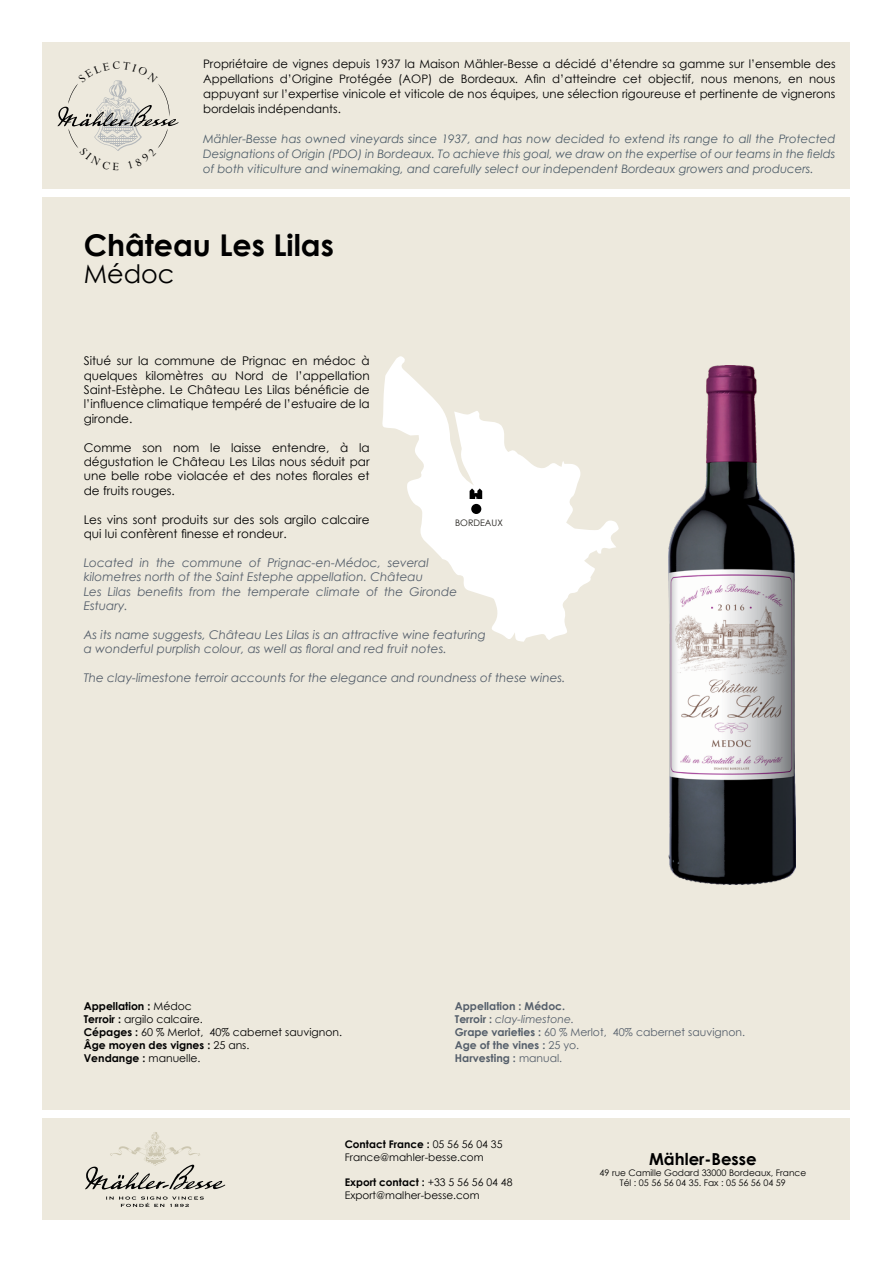
<style>
.page{position:relative;width:893px;height:1263px;background:#fff}
.page>*{position:absolute;margin:0;border:0;box-sizing:border-box;transform-origin:0 0}
.t1{font:700 30px "Century Gothic";color:#000}
.t2{font:25.5px "Century Gothic";color:#000}
.t3{font:700 16.5px "Century Gothic";color:#000}
.t4{font:12px/14.4px "Century Gothic";color:#000;text-align:justify}
.t5{font:italic 12px/14.4px "Century Gothic";color:#545e6a}
.t6{font:11.7px/15px "Century Gothic";color:#000;text-align:justify}
.t7{font:italic 11.7px/15px "Century Gothic";color:#4e5d69;text-align:justify}
.t8{font:700 10.8px/12.9px "Century Gothic";color:#545e6a}
.t9{font:10.8px/12.9px "Century Gothic";color:#000}
.t10{font:10.5px/12.6px "Century Gothic";color:#000}
.t11{font:9px/10.8px "Century Gothic";color:#000;text-align:center}
.t12{font:9px "Century Gothic";color:#201e1a}
.s1{font-weight:700}
.s2{font-weight:400;font-style:italic}
.s3{font-weight:400}
</style>
<div class="page">
<div style="left:43px;top:43px;width:807px;height:146px;background:#ede9dd"></div>
<div style="left:43px;top:198px;width:807px;height:912px;background:#ede9dd"></div>
<div style="left:43px;top:1118px;width:807px;height:102px;background:#ede9dd"></div>
<svg style="left:106px;top:1196px;width:98px;height:11px"></svg>
<svg style="left:85px;top:1132px;width:140px;height:58px"></svg>
<svg style="left:382px;top:356px;width:237px;height:286px"></svg>
<div style="left:471px;top:504px;width:10px;height:10px;background:#000;border-radius:50%"></div>
<svg style="left:470px;top:488px;width:12px;height:11px"></svg>
<img style="left:669px;top:365px;width:126px;height:519px">
<svg style="left:58px;top:80px;width:121px;height:71px"></svg>
<p class="t6" style="left:203px;top:56px;width:634px">Propriétaire de vignes depuis 1937 la Maison Mähler-Besse a décidé d’étendre sa gamme sur l’ensemble des Appellations d’Origine Protégée (AOP) de Bordeaux. Afin d’atteindre cet objectif, nous menons, en nous appuyant sur l’expertise vinicole et viticole de nos équipes, une sélection rigoureuse et pertinente de vignerons bordelais indépendants.</p>
<p class="t7" style="left:203px;top:131px;width:634px">Mähler-Besse has owned vineyards since 1937, and has now decided to extend its range to all the Protected Designations of Origin (PDO) in Bordeaux. To achieve this goal, we draw on the expertise of our teams in the fields of both viticulture and winemaking, and carefully select our independent Bordeaux growers and producers.</p>
<h1 class="t1" style="left:84px;top:222px;width:252px">Château Les Lilas</h1>
<h2 class="t2" style="left:84px;top:256px;width:92px">Médoc</h2>
<p class="t4" style="left:84px;top:353px;width:287px">Situé sur la commune de Prignac en médoc à quelques kilomètres au Nord de l’appellation Saint-Estèphe. Le Château Les Lilas bénéficie de l’influence climatique tempéré de l’estuaire de la gironde.</p>
<p class="t4" style="left:84px;top:440px;width:287px">Comme son nom le laisse entendre, à la dégustation le Château Les Lilas nous séduit par une belle robe violacée et des notes florales et de fruits rouges.</p>
<p class="t4" style="left:84px;top:512px;width:287px">Les vins sont produits sur des sols argilo calcaire qui lui confèrent finesse et rondeur.</p>
<p class="t5" style="left:84px;top:555px;width:375px">Located in the commune of Prignac-en-Médoc, several kilometres north of the Saint Estephe appellation. Château<br>Les Lilas benefits from the temperate climate of the Gironde Estuary.</p>
<p class="t5" style="left:84px;top:627px;width:404px">As its name suggests, Château Les Lilas is an attractive wine featuring a wonderful purplish colour, as well as floral and red fruit notes.</p>
<p class="t5" style="left:84px;top:670px;width:483px">The clay-limestone terroir accounts for the elegance and roundness of these wines.</p>
<p class="t12" style="left:455px;top:516px;width:49px">BORDEAUX</p>
<p class="t9" style="left:84px;top:1000px;width:260px"><span class="s1">Appellation :</span> Médoc<br><span class="s1">Terroir :</span> argilo calcaire.<br><span class="s1">Cépages :</span> 60 % Merlot, 40% cabernet sauvignon.<br><span class="s1">Âge moyen des vignes :</span> 25 ans.<br><span class="s1">Vendange :</span> manuelle.</p>
<p class="t8" style="left:455px;top:1000px;width:292px">Appellation : Médoc.<br>Terroir : <span class="s2">clay-limestone.<br></span>Grape varieties : <span class="s3">60 % Merlot, 40% cabernet sauvignon.<br></span>Age of the vines : <span class="s3">25 yo.<br></span>Harvesting : <span class="s3">manual.</span></p>
<p class="t10" style="left:345px;top:1138px;width:159px"><span class="s1">Contact France :</span> 05 56 56 04 35<br>France@mahler-besse.com</p>
<p class="t10" style="left:345px;top:1176px;width:169px"><span class="s1">Export contact :</span> +33 5 56 56 04 48<br>Export@malher-besse.com</p>
<h3 class="t3" style="left:649px;top:1146px;width:109px">Mähler-Besse</h3>
<p class="t11" style="left:600px;top:1167px;width:208px">49 rue Camille Godard 33000 Bordeaux, France<br>Tél : 05 56 56 04 35. Fax : 05 56 56 04 59</p>
</div>
